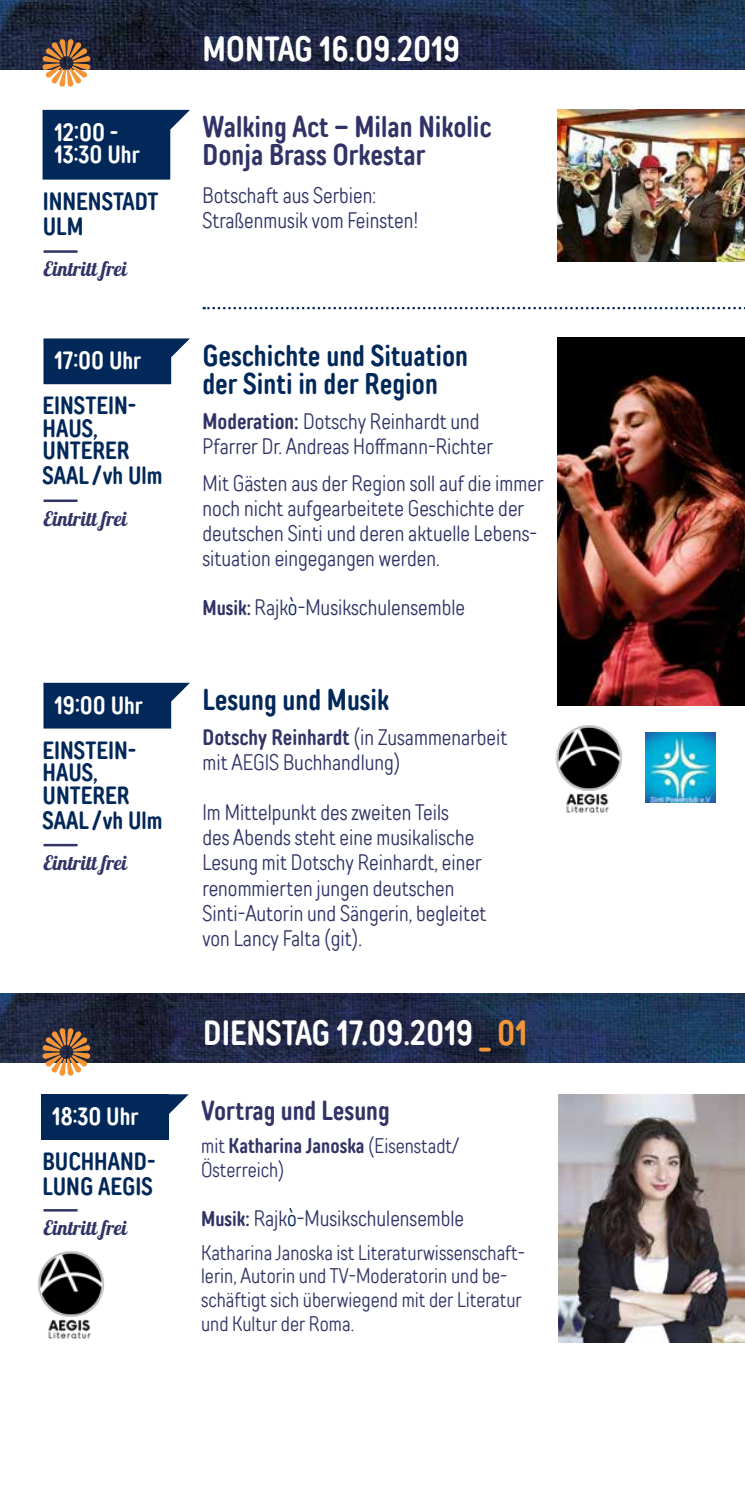
<style>
.page{position:relative;width:745px;height:1489px;background:#fff}
.page>*{position:absolute;margin:0;border:0;box-sizing:border-box;transform-origin:0 0}
.t1{font:35px "TT Rounds Neue Com D Bold";color:#fff}
.t2{font:30px/27.5px "TT Rounds Neue Com D Bold";color:#022859}
.t3{font:30px/27.5px "TT Rounds Neue Com D Bold";color:#313366}
.t4{font:27.5px "TT Rounds Neue Com D Bold";color:#313366}
.t5{font:25px/22.5px "TT Rounds Neue Com D Bold";color:#022859}
.t6{font:25px/22.5px "TT Rounds Neue Com D Bold";color:#fff}
.t7{font:300 22.5px/25px "TT Rounds Neue Comp";color:#313366}
.t8{font:300 21.25px/23.8px "TT Rounds Neue Comp";color:#313366}
.t9{font:21.25px "TT Rounds Neue Com D Bold";color:#313366}
.t10{font:20px "Lobster 1.4";color:#313366}
.s1{font-family:"TT Rounds Neue Com D Bold";font-weight:400}
.s2{font-family:"TT Rounds Neue Com D Bold";font-weight:400;font-size:21.25px}
.s3{color:#022859}
.s4{color:#f49638}
.s5{font-family:"TT Rounds Neue Comp";font-weight:300}
</style>
<div class="page">
<img style="left:0;top:0;width:744px;height:69px">
<img style="left:0;top:993px;width:744px;height:69px">
<img style="left:557px;top:110px;width:187px;height:152px">
<img style="left:558px;top:1094px;width:186px;height:247px">
<svg style="left:43px;top:110px;width:147px;height:70px;background:#20416c"></svg>
<svg style="left:203px;top:307px;width:542px;height:2px"></svg>
<img style="left:557px;top:337px;width:187px;height:368px">
<svg style="left:43px;top:338px;width:147px;height:46px;background:#1e406b"></svg>
<svg style="left:43px;top:682px;width:147px;height:46px;background:#20416c"></svg>
<div style="left:41px;top:1094px;width:128px;height:45px;background:#022859"></div>
<svg style="left:169px;top:1094px;width:20px;height:20px"></svg>
<svg style="left:42px;top:38px;width:49px;height:49px"></svg>
<svg style="left:42px;top:1027px;width:49px;height:48px;background:#a07857"></svg>
<img style="left:555px;top:725px;width:67px;height:89px">
<img style="left:37px;top:1251px;width:67px;height:89px">
<div style="left:645px;top:729px;width:69px;height:76px;background:linear-gradient(to right,#fff,#fff)"></div>
<img style="left:645px;top:733px;width:69px;height:69px">
<hr style="left:43px;top:250px;width:34px;height:3px;background:#313366">
<hr style="left:43px;top:499px;width:34px;height:3px;background:#313366">
<hr style="left:43px;top:843px;width:34px;height:3px;background:#313366">
<hr style="left:43px;top:1208px;width:34px;height:3px;background:#313366">
<p class="t6" style="left:54px;top:121px;width:87px">12:00 -<br>13:30 Uhr</p>
<p class="t5" style="left:43px;top:188px;width:117px;line-height:25px">INNENSTADT<br>ULM</p>
<p class="t10" style="left:43px;top:256px;width:85px">Eintritt frei</p>
<p class="t6" style="left:54px;top:349px;width:88px">17:00 Uhr</p>
<p class="t5" style="left:43px;top:394px;width:95px">EINSTEIN-<br>HAUS,<br>UNTERER</p>
<p class="t5" style="left:43px;top:464px;width:121px">SAAL /vh Ulm</p>
<p class="t10" style="left:43px;top:505px;width:85px">Eintritt frei</p>
<p class="t6" style="left:54px;top:693px;width:90px">19:00 Uhr</p>
<p class="t5" style="left:43px;top:738px;width:95px">EINSTEIN-<br>HAUS,<br>UNTERER</p>
<p class="t5" style="left:43px;top:808px;width:121px">SAAL /vh Ulm</p>
<p class="t10" style="left:43px;top:850px;width:85px">Eintritt frei</p>
<p class="t6" style="left:52px;top:1105px;width:88px">18:30 Uhr</p>
<p class="t5" style="left:42px;top:1148px;width:115px;line-height:25px">BUCHHAND-<br>LUNG AEGIS</p>
<p class="t10" style="left:43px;top:1215px;width:85px">Eintritt frei</p>
<h1 class="t1" style="left:202px;top:26px;width:259px">MONTAG 16.09.2019</h1>
<h2 class="t3" style="left:202px;top:113px;width:290px">Walking Act – Milan Nikolic<br>Donja Brass Orkestar</h2>
<p class="t7" style="left:202px;top:182px;width:217px">Botschaft aus Serbien:<br>Straßenmusik vom Feinsten!</p>
<h2 class="t2" style="left:202px;top:342px;width:267px">Geschichte und Situation der Sinti in der Region</h2>
<p class="t7" style="left:202px;top:408px;width:292px"><span class="s1">Moderation:</span> Dotschy Reinhardt und<br>Pfarrer Dr. Andreas Hoffmann-Richter</p>
<p class="t7" style="left:202px;top:470px;width:342px">Mit Gästen aus der Region soll auf die immer noch nicht aufgearbeitete Geschichte der deutschen Sinti und deren aktuelle Lebens&shy;situation eingegangen werden.</p>
<p class="t7" style="left:202px;top:594px;width:264px"><span class="s2">Musik:</span> Rajk<span class="s3">ò</span>-Musikschulensemble</p>
<h2 class="t2" style="left:202px;top:686px;width:188px">Lesung und Musik</h2>
<p class="t7" style="left:202px;top:725px;width:306px"><span class="s1">Dotschy Reinhardt</span> (in Zusammenarbeit mit AEGIS Buchhandlung)</p>
<p class="t7" style="left:202px;top:800px;width:285px">Im Mittelpunkt des zweiten Teils<br>des Abends steht eine musikalische Lesung mit Dotschy Reinhardt, einer renommierten jungen deutschen Sinti-Autorin und Sängerin, begleitet von Lancy Falta (git).</p>
<h1 class="t1" style="left:203px;top:1010px;width:325px">DIENSTAG 17.09.2019 <span class="s4">_ 01</span></h1>
<p class="t4" style="left:201px;top:1092px;width:190px">Vortrag und Lesung</p>
<p class="t9" style="left:201px;top:1132px;width:259px"><span class="s5">mit</span> Katharina Janoska <span class="s5">(Eisenstadt/</span></p>
<p class="t8" style="left:201px;top:1157px;width:85px">Österreich)</p>
<p class="t7" style="left:201px;top:1205px;width:264px"><span class="s2">Musik:</span> Rajk<span class="s3">ò</span>-Musikschulensemble</p>
<p class="t8" style="left:201px;top:1240px;width:325px">Katharina Janoska ist Literaturwissenschaft&shy;lerin, Autorin und TV-Moderatorin und be&shy;schäftigt sich überwiegend mit der Literatur und Kultur der Roma.</p>
</div>
